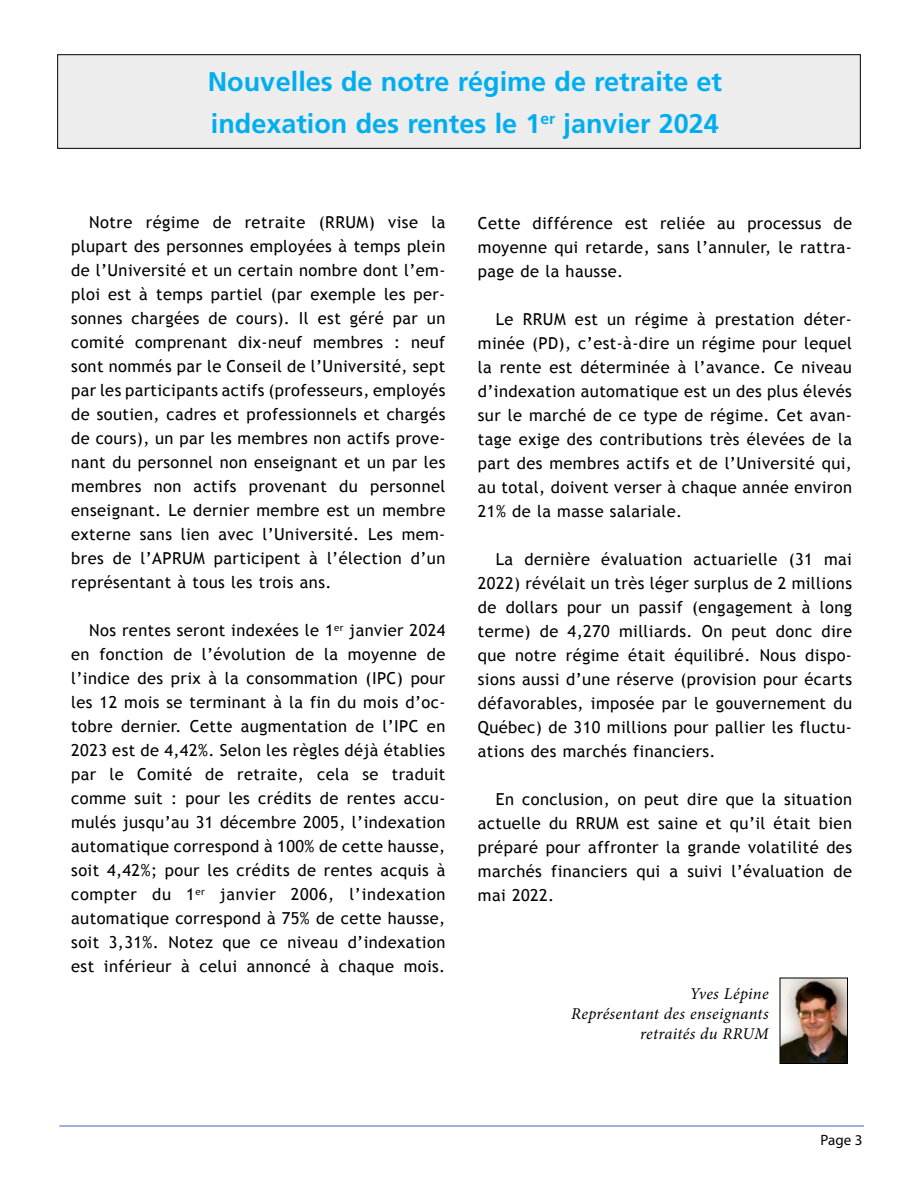
<style>
.page{position:relative;width:918px;height:1188px;background:#fff}
.page>*{position:absolute;margin:0;border:0;box-sizing:border-box;transform-origin:0 0}
.t1{font:700 27px/41.4px "Frutiger";color:#00aeef}
.t2{font:16.5px/24px "Trebuchet MS";letter-spacing:.025em;color:#000;text-align:justify}
.t3{font:italic 16.5px/19.8px "Minion Pro";letter-spacing:.015em;color:#000;text-align:right}
.t4{font:15px "Myriad Pro";color:#000}
</style>
<div class="page">
<hr style="left:59px;top:1126px;width:805px;height:1px;background:#3c65af">
<div style="left:58px;top:55px;width:802px;height:93px;background:#ededee"></div>
<div style="left:57px;top:54px;width:804px;height:95px;border:1px solid #000"></div>
<img style="left:782px;top:980px;width:64px;height:82px">
<div style="left:780px;top:978px;width:68px;height:86px;border:1px solid #000"></div>
<h1 class="t1" style="left:208px;top:61px;width:516px">Nouvelles de notre régime de retraite et indexation des rentes le 1<sup>er</sup> janvier 2024</h1>
<p class="t2" style="left:71px;top:211px;width:376px;text-indent:18px">Notre régime de retraite (RRUM) vise la plupart des personnes employées à temps plein de l’Université et un certain nombre dont l’em&shy;ploi est à temps partiel (par exemple les per&shy;sonnes chargées de cours). Il est géré par un comité comprenant dix-neuf membres : neuf sont nommés par le Conseil de l’Université, sept par les participants actifs (professeurs, employés de soutien, cadres et professionnels et chargés de cours), un par les membres non actifs prove&shy;nant du personnel non enseignant et un par les membres non actifs provenant du personnel enseignant. Le dernier membre est un membre externe sans lien avec l’Université. Les mem&shy;bres de l’APRUM participent à l’élection d’un représentant à tous les trois ans.</p>
<p class="t2" style="left:71px;top:619px;width:376px;text-indent:18px">Nos rentes seront indexées le 1<sup>er</sup> janvier 2024 en fonction de l’évolution de la moyenne de l’indice des prix à la consommation (IPC) pour les 12 mois se terminant à la fin du mois d’oc&shy;tobre dernier. Cette augmentation de l’IPC en 2023 est de 4,42%. Selon les règles déjà établies par le Comité de retraite, cela se traduit comme suit : pour les crédits de rentes accu&shy;mulés jusqu’au 31 décembre 2005, l’indexation automatique correspond à 100% de cette hausse, soit 4,42%; pour les crédits de rentes acquis à compter du 1<sup>er</sup> janvier 2006, l’indexation automatique correspond à 75% de cette hausse, soit 3,31%. Notez que ce niveau d’indexation est inférieur à celui annoncé à chaque mois.</p>
<p class="t2" style="left:478px;top:211px;width:376px">Cette différence est reliée au processus de moyenne qui retarde, sans l’annuler, le rattra&shy;page de la hausse.</p>
<p class="t2" style="left:478px;top:307px;width:376px;text-indent:18px">Le RRUM est un régime à prestation déter&shy;minée (PD), c’est-à-dire un régime pour lequel la rente est déterminée à l’avance. Ce niveau d’indexation automatique est un des plus élevés sur le marché de ce type de régime. Cet avan&shy;tage exige des contributions très élevées de la part des membres actifs et de l’Université qui, au total, doivent verser à chaque année environ 21% de la masse salariale.</p>
<p class="t2" style="left:478px;top:547px;width:376px;text-indent:18px">La dernière évaluation actuarielle (31 mai 2022) révélait un très léger surplus de 2 millions de dollars pour un passif (engagement à long terme) de 4,270 milliards. On peut donc dire que notre régime était équilibré. Nous dispo&shy;sions aussi d’une réserve (provision pour écarts défavorables, imposée par le gouvernement du Québec) de 310 millions pour pallier les fluctu&shy;ations des marchés financiers.</p>
<p class="t2" style="left:478px;top:787px;width:376px;text-indent:18px">En conclusion, on peut dire que la situation actuelle du RRUM est saine et qu’il était bien préparé pour affronter la grande volatilité des marchés financiers qui a suivi l’évaluation de mai 2022.</p>
<p class="t3" style="left:571px;top:984px;width:199px">Yves Lépine<br>Représentant des enseignants retraités du RRUM</p>
<p class="t4" style="left:821px;top:1131px;width:43px">Page 3</p>
</div>
